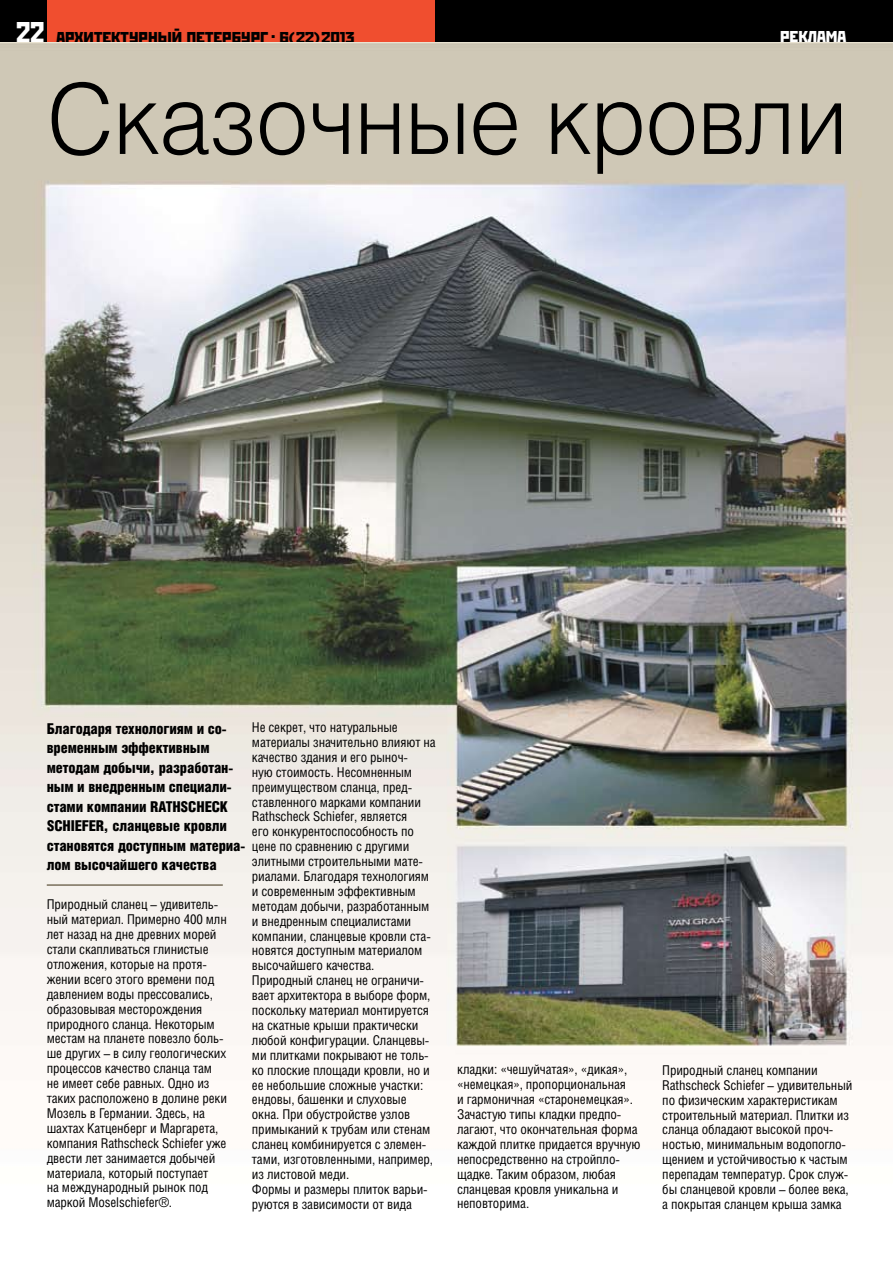
<style>
.page{position:relative;width:893px;height:1263px;background:#fff}
.page>*{position:absolute;margin:0;border:0;box-sizing:border-box;transform-origin:0 0}
.t1{font:300 97.5px "Helios";letter-spacing:-.01em;color:#000;scale:.95 1}
.t2{font:30px "Stenberg C";color:#fff}
.t3{font:19.95px "Stenberg C";color:#000}
.t4{font:19.95px "Stenberg C";color:#fff}
.t5{font:15.75px "Stenberg C";letter-spacing:-.015em;color:#000;scale:1.22 1}
.t6{font:900 15px/19.5px "Helios Cond";letter-spacing:-.01em;color:#000}
.t7{font:13.5px/14.9px "Helios Cond";letter-spacing:-.01em;color:#000}
</style>
<div class="page">
<div style="left:47px;top:0;width:389px;height:43px;background:#f04e2f"></div>
<div style="left:436px;top:0;width:457px;height:43px;background:#000"></div>
<div style="left:0;top:0;width:47px;height:43px;background:#000"></div>
<img style="left:0;top:43px;width:893px;height:1011px">
<hr style="left:47px;top:884px;width:176px;height:2px;background:#796f5b">
<h2 class="t2" style="left:16px;top:15px;width:31px">22</h2>
<p class="t5" style="left:271px;top:28px;width:70px"><sup>.</sup> 6(22)2013</p>
<h3 class="t4" style="left:780px;top:25px;width:68px">реклама</h3>
<h3 class="t3" style="left:56px;top:25px;width:213px">архитектурный петербург</h3>
<h1 class="t1" style="left:47px;top:61px;width:844px">Сказочные кровли</h1>
<p class="t7" style="left:252px;top:720px;width:185px">Не секрет, что натуральные материалы значительно влияют на качество здания и его рыноч-<br>ную стоимость. Несомненным преимуществом сланца, пред&shy;ставленного марками компании<br>Rathscheck Schiefer, является<br>его конкурентоспособность по цене по сравнению с другими элитными строительными мате&shy;риалами. Благодаря технологиям и современным эффективным методам добычи, разработанным и внедренным специалистами компании, сланцевые кровли ста&shy;новятся доступным материалом высочайшего качества.<br>Природный сланец не ограничи&shy;вает архитектора в выборе форм, поскольку материал монтируется на скатные крыши практически любой конфигурации. Сланцевы&shy;ми плитками покрывают не толь&shy;ко плоские площади кровли, но и ее небольшие сложные участки: ендовы, башенки и слуховые окна. При обустройстве узлов примыканий к трубам или стенам сланец комбинируется с элемен&shy;тами, изготовленными, например, из листовой меди.<br>Формы и размеры плиток варьи&shy;руются в зависимости от вида</p>
<p class="t6" style="left:47px;top:718px;width:200px">Благодаря технологиям и со&shy;временным эффективным методам добычи, разработан&shy;ным и внедренным специали&shy;стами компании RATHSCHECK<br>SCHIEFER, сланцевые кровли становятся доступным материа&shy;лом высочайшего качества</p>
<p class="t7" style="left:47px;top:897px;width:182px">Природный сланец – удивитель&shy;ный материал. Примерно 400 млн лет назад на дне древних морей стали скапливаться глинистые отложения, которые на протя&shy;жении всего этого времени под давлением воды прессовались, образовывая месторождения природного сланца. Некоторым местам на планете повезло боль&shy;ше других – в силу геологических процессов качество сланца там не имеет себе равных. Одно из таких расположено в долине реки<br>Мозель в Германии. Здесь, на шахтах Катценберг и Маргарета, компания Rathscheck Schiefer уже двести лет занимается добычей материала, который поступает<br>на международный рынок под маркой Moselschiefer®.</p>
<p class="t7" style="left:457px;top:1062px;width:185px">кладки: «чешуйчатая», «дикая», «немецкая», пропорциональная<br>и гармоничная «старонемецкая».<br>Зачастую типы кладки предпо&shy;лагают, что окончательная форма каждой плитке придается вручную непосредственно на стройпло&shy;щадке. Таким образом, любая сланцевая кровля уникальна и неповторима.</p>
<p class="t7" style="left:662px;top:1062px;width:192px">Природный сланец компании<br>Rathscheck Schiefer – удивительный по физическим характеристикам строительный материал. Плитки из сланца обладают высокой проч&shy;ностью, минимальным водопогло&shy;щением и устойчивостью к частым перепадам температур. Срок служ&shy;бы сланцевой кровли – более века, а покрытая сланцем крыша замка</p>
</div>
